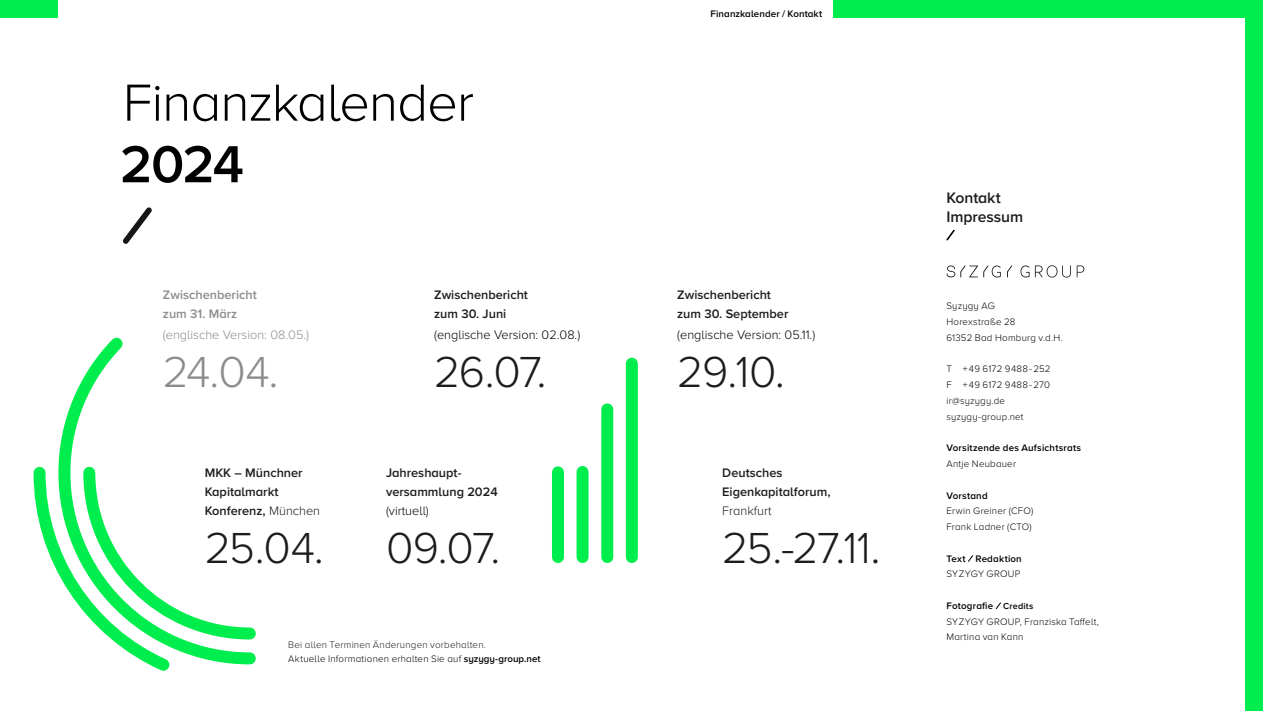
<style>
.page{position:relative;width:1263px;height:711px;background:#fff}
.page>*{position:absolute;margin:0;border:0;box-sizing:border-box;transform-origin:0 0}
.t1{font:300 54px "Proxima Nova A";letter-spacing:-.02em;color:#000001}
.t2{font:600 54px "Proxima Nova A";color:#000001}
.t3{font:300 45px "Proxima Nova A";letter-spacing:-.035em;color:#1d1d1d}
.t4{font:300 45px "Proxima Nova A";color:#8c8c8a}
.t5{font:600 15.75px/18.5px "Proxima Nova A";letter-spacing:-.005em;color:#1d1d1d}
.t6{font:600 12.75px/19px "Proxima Nova A";color:#1d1d1d}
.t7{font:300 12.75px "Proxima Nova A";color:#000}
.t8{font:600 12.75px/19px "Proxima Nova A";color:#8c8c8a}
.t9{font:300 12.75px "Proxima Nova A";color:#8c8c8a}
.t10{font:300 12.75px "Proxima Nova A";color:#1d1d1d}
.t11{font:300 9.75px/15.8px "Proxima Nova A";letter-spacing:.02em;color:#000001}
.t12{font:300 9.75px/14.7px "Proxima Nova A";letter-spacing:.02em;color:#1d1d1d}
.t13{font:600 9.75px "Proxima Nova A";letter-spacing:.02em;color:#000001}
.t14{font:600 9.75px "Proxima Nova A";letter-spacing:.01em;color:#000}
.s1{font-size:46.5px}
.s2{font-weight:300}
.s3{color:#000001}
.s4{font-weight:600;color:#000001}
.s5{font-weight:600}
.s6{font-weight:600;font-size:9px}
</style>
<div class="page">
<div style="left:552px;top:472px;width:12px;height:84px;background:#00ee4d"></div>
<div style="left:576px;top:471px;width:12px;height:85px;background:#00ee4d"></div>
<div style="left:601px;top:409px;width:12px;height:147px;background:#00ee4d"></div>
<div style="left:626px;top:363px;width:12px;height:193px;background:#00ee4d"></div>
<svg style="left:58px;top:337px;width:65px;height:123px"></svg>
<svg style="left:33px;top:460px;width:223px;height:211px"></svg>
<svg style="left:1007px;top:265px;width:5px;height:12px"></svg>
<svg style="left:946px;top:265px;width:55px;height:12px"></svg>
<svg style="left:1077px;top:265px;width:7px;height:12px"></svg>
<svg style="left:1020px;top:265px;width:51px;height:12px"></svg>
<svg style="left:968px;top:555px;width:5px;height:6px"></svg>
<svg style="left:996px;top:602px;width:5px;height:6px"></svg>
<svg style="left:946px;top:229px;width:9px;height:11px"></svg>
<svg style="left:123px;top:207px;width:29px;height:37px"></svg>
<div style="left:833px;top:0;width:430px;height:17px;background:#00ee4d"></div>
<div style="left:1246px;top:0;width:17px;height:710px;background:#00ee4d"></div>
<div style="left:0;top:0;width:57px;height:17px;background:#00ee4d"></div>
<h1 class="t1" style="left:123px;top:62px;width:353px">Finanzkalender</h1>
<h1 class="t2" style="left:120px;top:124px;width:125px">2024</h1>
<h3 class="t8" style="left:163px;top:285px;width:95px">Zwischenbericht zum 31. März</h3>
<h3 class="t9" style="left:163px;top:325px;width:148px">(englische Version: 08.05.)</h3>
<h2 class="t4" style="left:163px;top:338px;width:117px">24.04<span class="s1">.</span></h2>
<h3 class="t6" style="left:205px;top:462px;width:117px">MKK – Münchner<br>Kapitalmarkt<br>Konferenz, <span class="s2">München</span></h3>
<h2 class="t3" style="left:205px;top:513px;width:121px">25.04<span class="s1">.</span></h2>
<h3 class="t6" style="left:434px;top:285px;width:95px">Zwischenbericht zum 30. Juni</h3>
<h3 class="t7" style="left:434px;top:325px;width:148px">(englische Version: 02.08.)</h3>
<h2 class="t3" style="left:434px;top:338px;width:114px">26.07<span class="s1">.</span></h2>
<h3 class="t6" style="left:386px;top:462px;width:113px">Jahreshaupt&shy;versammlung 2024</h3>
<h3 class="t7" style="left:386px;top:500px;width:44px">(virtuell)</h3>
<h2 class="t3" style="left:386px;top:513px;width:116px">09.07.</h2>
<p class="t12" style="left:288px;top:636px;width:254px">Bei allen Terminen Änderungen vorbehalten.<br><span class="s3">Aktuelle Informationen erhalten Sie auf</span> <span class="s4">syzygy-group.net</span></p>
<p class="t14" style="left:711px;top:6px;width:113px">Finanzkalender / Kontakt</p>
<h3 class="t6" style="left:677px;top:285px;width:113px">Zwischenbericht zum 30. September</h3>
<h3 class="t7" style="left:677px;top:325px;width:140px">(englische Version: 05.11.)</h3>
<h2 class="t3" style="left:677px;top:338px;width:109px">29.10<span class="s1">.</span></h2>
<h3 class="t6" style="left:722px;top:462px;width:110px">Deutsches<br>Eigenkapitalforum,</h3>
<h3 class="t10" style="left:722px;top:500px;width:51px">Frankfurt</h3>
<h2 class="t3" style="left:722px;top:513px;width:160px">25.-27.11<span class="s1">.</span></h2>
<h3 class="t5" style="left:946px;top:188px;width:78px">Kontakt<br>Impressum</h3>
<p class="t11" style="left:946px;top:297px;width:118px">Syzygy AG<br>Horexstraße 28<br>61352 Bad Homburg v.d.H.</p>
<p class="t11" style="left:946px;top:360px;width:106px">T + 49 6172 9488 - 252<br>F + 49 6172 9488 - 270 ir@syzygy.de syzygy-group.net</p>
<p class="t13" style="left:946px;top:440px;width:136px">Vorsitzende des Aufsichtsrats</p>
<p class="t11" style="left:946px;top:455px;width:71px">Antje Neubauer</p>
<p class="t13" style="left:946px;top:487px;width:43px">Vorstand</p>
<p class="t11" style="left:946px;top:502px;width:88px">Erwin Greiner (CFO)<br>Frank Ladner (CTO)</p>
<p class="t13" style="left:946px;top:550px;width:77px">Text Redaktion</p>
<p class="t11" style="left:946px;top:565px;width:76px">SYZYGY GROUP</p>
<p class="t11" style="left:946px;top:596px;width:154px"><span class="s5">Fotografie</span> <span class="s6">Credits<br></span>SYZYGY GROUP, Franziska Taffelt,<br>Martina van Kann</p>
</div>
